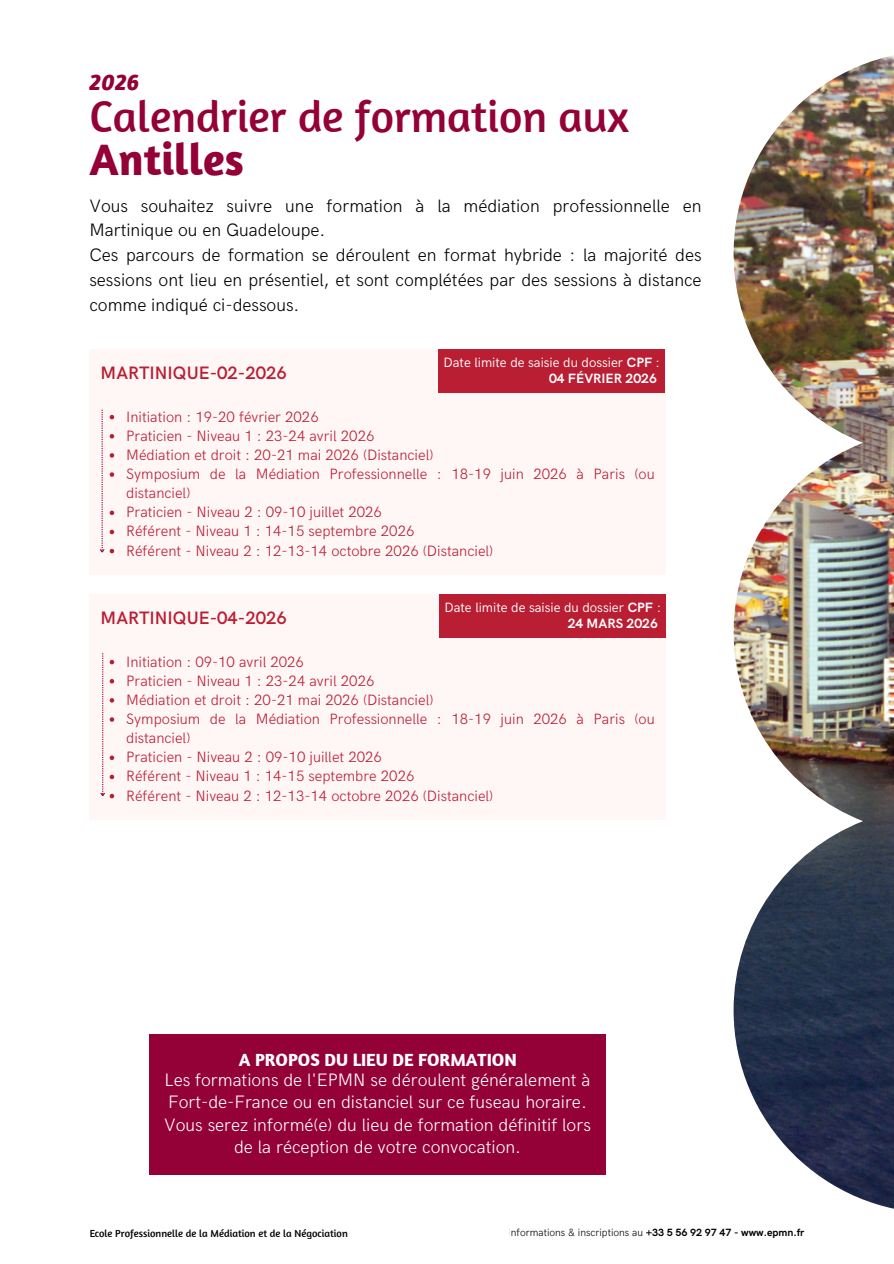
<style>
.page{position:relative;width:894px;height:1264px;background:#fff}
.page>*{position:absolute;margin:0;border:0;box-sizing:border-box;transform-origin:0 0}
.t1{font:45px "Amaranth";color:#930137}
.t2{font:700 45px "Amaranth";color:#930137}
.t3{font:italic 700 24px "Amaranth";color:#930137}
.t4{font:300 18px/24.8px "HK Grotesk";color:#000}
.t5{font:300 18px/22.5px "HK Grotesk";color:#fefefe;text-align:center}
.t6{font:600 18px "HK Grotesk";color:#ba1e33}
.t7{font:700 18px "Amaranth";color:#fefefe}
.t8{font:300 15px/19.2px "HK Grotesk";color:#ba1e33}
.t9{font:13.5px/15.8px "HK Grotesk";color:#fff;text-align:right}
.t10{font:300 10.5px "HK Grotesk";color:#000}
.t11{font:10.5px "Amaranth";color:#000}
.s1{font-weight:700}
</style>
<div class="page">
<img style="left:733px;top:55px;width:160px;height:1154px">
<div style="left:149px;top:1034px;width:457px;height:140px;background:#930137"></div>
<div style="left:89px;top:349px;width:576px;height:226px;background:#fff6f6"></div>
<div style="left:89px;top:594px;width:576px;height:226px;background:#fff6f6"></div>
<svg style="left:100px;top:653px;width:14px;height:145px"></svg>
<svg style="left:100px;top:409px;width:14px;height:145px"></svg>
<div style="left:439px;top:594px;width:227px;height:44px;background:#ba1e33"></div>
<div style="left:438px;top:349px;width:227px;height:44px;background:#ba1e33"></div>
<h2 class="t3" style="left:89px;top:67px;width:51px">2026</h2>
<h1 class="t1" style="left:89px;top:88px;width:541px">Calendrier de formation aux</h1>
<h1 class="t2" style="left:89px;top:131px;width:156px">Antilles</h1>
<p class="t4" style="left:89px;top:194px;width:613px">Vous souhaitez suivre une formation à la médiation professionnelle en Martinique ou en Guadeloupe.<br>Ces parcours de formation se déroulent en format hybride : la majorité des sessions ont lieu en présentiel, et sont complétées par des sessions à distance comme indiqué ci-dessous.</p>
<p class="t9" style="left:443px;top:355px;width:218px">Date limite de saisie du dossier <span class="s1">CPF</span> :<br><span class="s1">04 FÉVRIER 2026</span></p>
<p class="t6" style="left:101px;top:362px;width:188px">MARTINIQUE-02-2026</p>
<p class="t8" style="left:126px;top:407px;width:530px">Initiation : 19-20 février 2026<br>Praticien - Niveau 1 : 23-24 avril 2026<br>Médiation et droit : 20-21 mai 2026 (Distanciel)<br>Symposium de la Médiation Professionnelle : 18-19 juin 2026 à Paris (ou distanciel)<br>Praticien - Niveau 2 : 09-10 juillet 2026<br>Référent - Niveau 1 : 14-15 septembre 2026<br>Référent - Niveau 2 : 12-13-14 octobre 2026 (Distanciel)</p>
<p class="t9" style="left:444px;top:600px;width:218px">Date limite de saisie du dossier <span class="s1">CPF</span> :<br><span class="s1">24 MARS 2026</span></p>
<p class="t6" style="left:101px;top:607px;width:188px">MARTINIQUE-04-2026</p>
<p class="t8" style="left:126px;top:652px;width:530px">Initiation : 09-10 avril 2026<br>Praticien - Niveau 1 : 23-24 avril 2026<br>Médiation et droit : 20-21 mai 2026 (Distanciel)<br>Symposium de la Médiation Professionnelle : 18-19 juin 2026 à Paris (ou distanciel)<br>Praticien - Niveau 2 : 09-10 juillet 2026<br>Référent - Niveau 1 : 14-15 septembre 2026<br>Référent - Niveau 2 : 12-13-14 octobre 2026 (Distanciel)</p>
<p class="t7" style="left:239px;top:1048px;width:279px">A PROPOS DU LIEU DE FORMATION</p>
<p class="t5" style="left:164px;top:1069px;width:428px">Les formations de l'EPMN se déroulent généralement à Fort-de-France ou en distanciel sur ce fuseau horaire.<br>Vous serez informé(e) du lieu de formation définitif lors de la réception de votre convocation.</p>
<p class="t11" style="left:89px;top:1226px;width:260px">Ecole Professionnelle de la Médiation et de la Négociation</p>
<p class="t10" style="left:508px;top:1226px;width:298px">Informations &amp; inscriptions au <span class="s1">+33 5 56 92 97 47 - www.epmn.fr</span></p>
</div>
